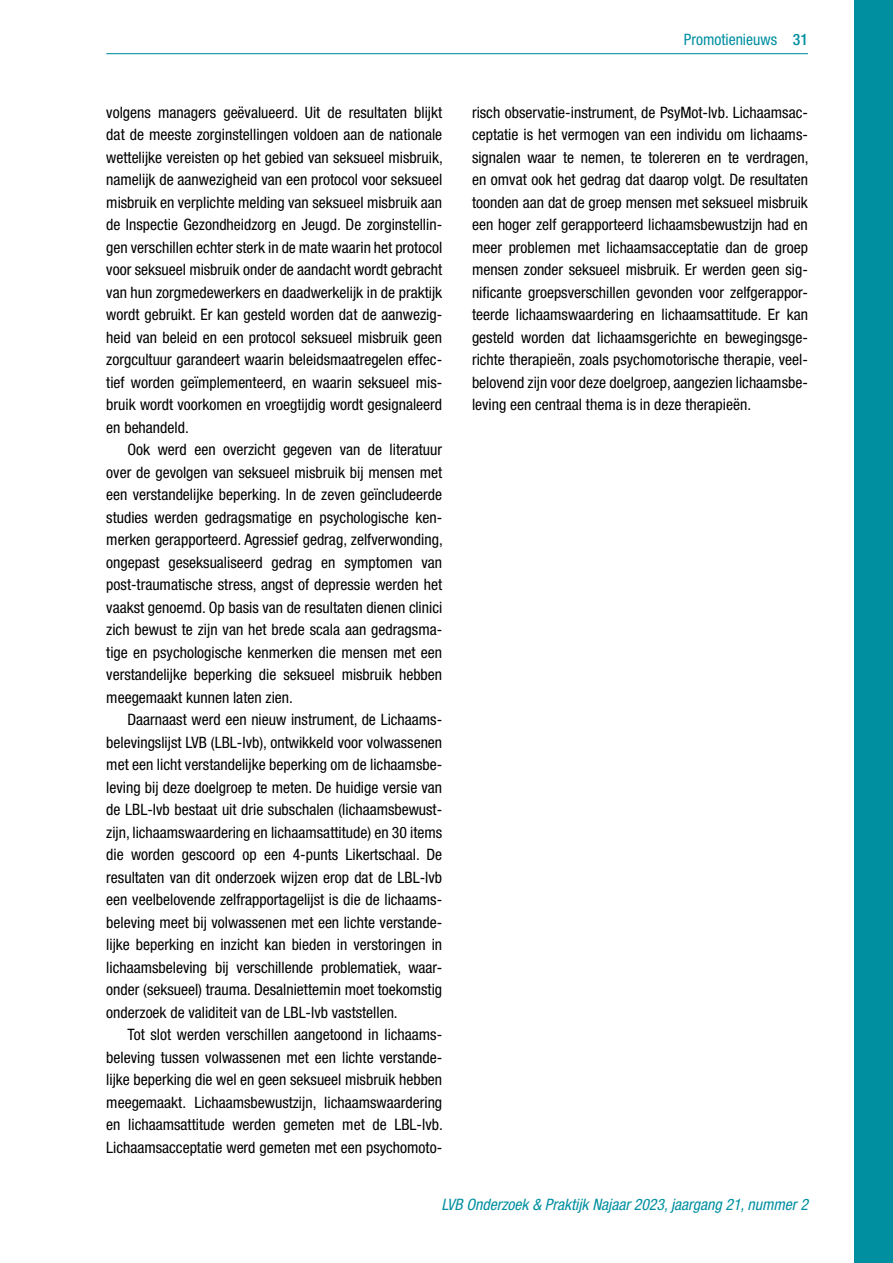
<style>
.page{position:relative;width:893px;height:1263px;background:#fff}
.page>*{position:absolute;margin:0;border:0;box-sizing:border-box;transform-origin:0 0}
.Normal_LVB_inspring{font:condensed 15.75px/22.5px "Helvetica Neue LT Std";color:#000;text-align:justify}
.t1{font:italic condensed 15.75px "Helvetica Neue LT Std";color:#008fa0}
.Normal_LVB{font:condensed 15.75px "Helvetica Neue LT Std";color:#008fa0}
.s1{font-weight:500}
</style>
<div class="page">
<hr style="left:106px;top:53px;width:702px;height:1px;background:#008fa0">
<div style="left:855px;top:0;width:38px;height:1263px;background:#008fa0"></div>
<p class="Normal_LVB_inspring" style="left:106px;top:101px;width:338px">volgens managers geëvalueerd. Uit de resultaten blijkt dat de meeste zorginstellingen voldoen aan de nationale wettelijke vereisten op het gebied van seksueel misbruik, namelijk de aanwezigheid van een protocol voor seksueel misbruik en verplichte melding van seksueel misbruik aan de Inspectie Gezondheidzorg en Jeugd. De zorginstellin&shy;gen verschillen echter sterk in de mate waarin het protocol voor seksueel misbruik onder de aandacht wordt gebracht van hun zorgmedewerkers en daadwerkelijk in de praktijk wordt gebruikt. Er kan gesteld worden dat de aanwezig&shy;heid van beleid en een protocol seksueel misbruik geen zorgcultuur garandeert waarin beleidsmaatregelen effec&shy;tief worden geïmplementeerd, en waarin seksueel mis&shy;bruik wordt voorkomen en vroegtijdig wordt gesignaleerd en behandeld.</p>
<p class="Normal_LVB_inspring" style="left:106px;top:438px;width:338px;text-indent:21px">Ook werd een overzicht gegeven van de literatuur over de gevolgen van seksueel misbruik bij mensen met een verstandelijke beperking. In de zeven geïncludeerde studies werden gedragsmatige en psychologische ken&shy;merken gerapporteerd. Agressief gedrag, zelfverwonding, ongepast geseksualiseerd gedrag en symptomen van post-traumatische stress, angst of depressie werden het vaakst genoemd. Op basis van de resultaten dienen clinici zich bewust te zijn van het brede scala aan gedragsma&shy;tige en psychologische kenmerken die mensen met een verstandelijke beperking die seksueel misbruik hebben meegemaakt kunnen laten zien.</p>
<p class="Normal_LVB_inspring" style="left:106px;top:708px;width:337px;text-indent:21px">Daarnaast werd een nieuw instrument, de Lichaams&shy;belevingslijst LVB (LBL-lvb), ontwikkeld voor volwassenen met een licht verstandelijke beperking om de lichaamsbe&shy;leving bij deze doelgroep te meten. De huidige versie van de LBL-lvb bestaat uit drie subschalen (lichaamsbewust&shy;zijn, lichaamswaardering en lichaamsattitude) en 30 items die worden gescoord op een 4-punts Likertschaal. De resultaten van dit onderzoek wijzen erop dat de LBL-lvb een veelbelovende zelfrapportagelijst is die de lichaams&shy;beleving meet bij volwassenen met een lichte verstande&shy;lijke beperking en inzicht kan bieden in verstoringen in lichaamsbeleving bij verschillende problematiek, waar&shy;onder (seksueel) trauma. Desalniettemin moet toekomstig onderzoek de validiteit van de LBL-lvb vaststellen.</p>
<p class="Normal_LVB_inspring" style="left:106px;top:1023px;width:338px;text-indent:21px">Tot slot werden verschillen aangetoond in lichaams&shy;beleving tussen volwassenen met een lichte verstande&shy;lijke beperking die wel en geen seksueel misbruik hebben meegemaakt. Lichaamsbewustzijn, lichaamswaardering en lichaamsattitude werden gemeten met de LBL-lvb.<br>Lichaamsacceptatie werd gemeten met een psychomoto-</p>
<p class="Normal_LVB" style="left:684px;top:31px;width:126px">Promotienieuws <span class="s1">31</span></p>
<p class="Normal_LVB_inspring" style="left:472px;top:101px;width:338px">risch observatie-instrument, de PsyMot-lvb. Lichaamsac&shy;ceptatie is het vermogen van een individu om lichaams&shy;signalen waar te nemen, te tolereren en te verdragen, en omvat ook het gedrag dat daarop volgt. De resultaten toonden aan dat de groep mensen met seksueel misbruik een hoger zelf gerapporteerd lichaamsbewustzijn had en meer problemen met lichaamsacceptatie dan de groep mensen zonder seksueel misbruik. Er werden geen sig&shy;nificante groepsverschillen gevonden voor zelfgerappor&shy;teerde lichaamswaardering en lichaamsattitude. Er kan gesteld worden dat lichaamsgerichte en bewegingsge&shy;richte therapieën, zoals psychomotorische therapie, veel&shy;belovend zijn voor deze doelgroep, aangezien lichaamsbe&shy;leving een centraal thema is in deze therapieën.</p>
<p class="t1" style="left:441px;top:1196px;width:368px">LVB Onderzoek &amp; Praktijk Najaar 2023, jaargang 21, nummer 2</p>
</div>
